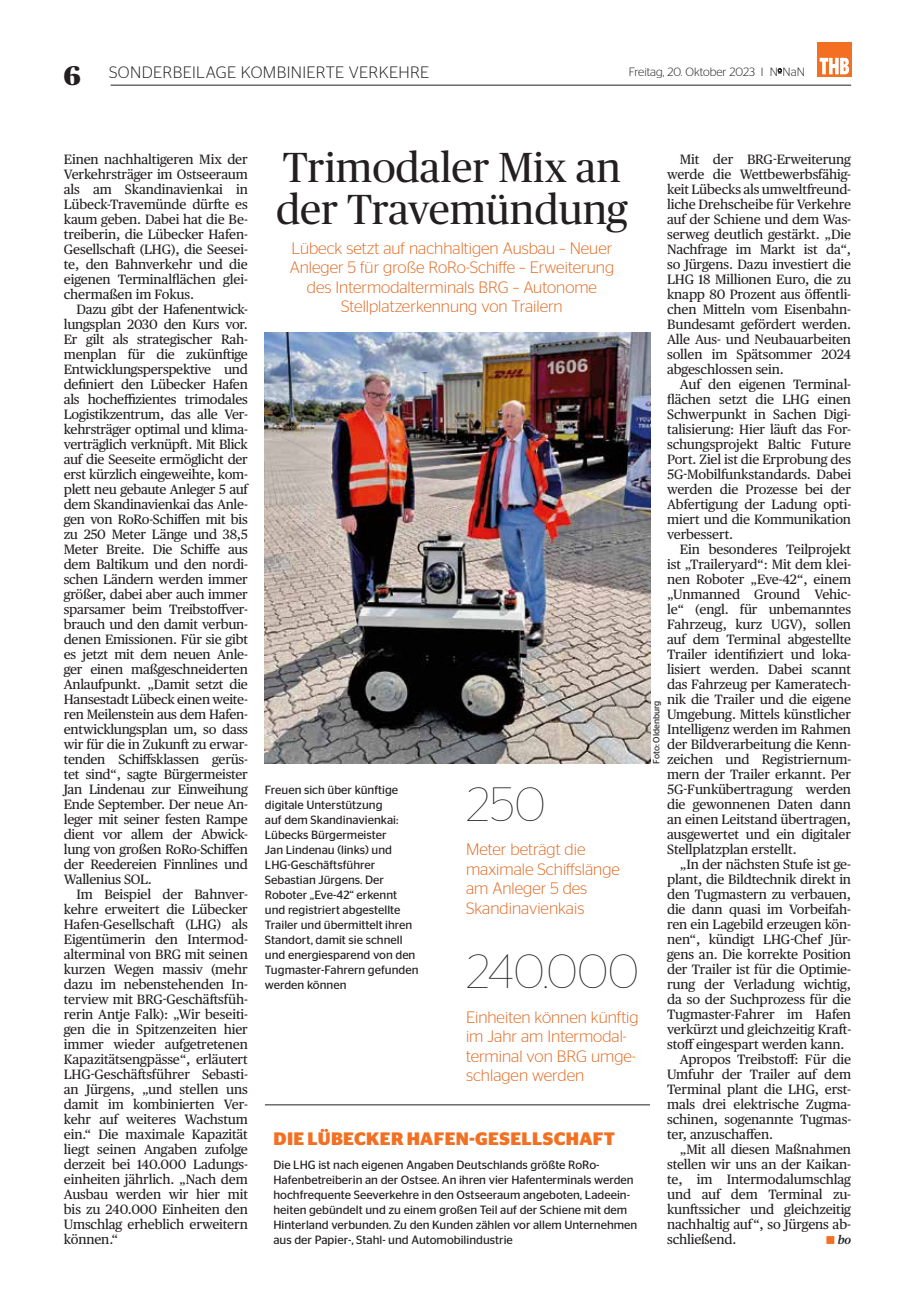
<style>
.page{position:relative;width:915px;height:1297px;background:#fff}
.page>*{position:absolute;margin:0;border:0;box-sizing:border-box;transform-origin:0 0}
.t1{font:100 48px "Stag Sans";color:#231f20}
.t2{font:42px/42px "Publico Headline";color:#231f20}
.t3{font:900 27px "Publico Headline";color:#231f20}
.t4{font:700 18px "Stag Sans";letter-spacing:.02em;color:#f36f21}
.t5{font:300 16.5px/19.5px "Stag Sans";color:#e2681f}
.t6{font:300 16.5px "Stag Sans";letter-spacing:.02em;color:#231f20}
.t7{font:13.5px/15px "Publico Text";letter-spacing:-.01em;color:#231f20;text-align:justify}
.t8{font:12px/15px "Stag Sans";color:#231f20}
.t9{font:300 12px "Stag Sans";color:#231f20}
.t10{font:italic 600 12px "Publico Text";color:#231f20}
.t11{font:9px "Stag Sans";color:#231f20}
.s1{color:#f36f21}
</style>
<div class="page">
<hr style="left:111px;top:85px;width:739px;height:1px;background:#231f20">
<svg style="left:777px;top:68px;width:4px;height:6px"></svg>
<div style="left:816px;top:43px;width:34px;height:34px;background:#f36f21"></div>
<svg style="left:819px;top:58px;width:29px;height:16px"></svg>
<hr style="left:265px;top:1104px;width:384px;height:1px;background:#231f20">
<img style="left:265px;top:333px;width:384px;height:431px">
<h3 class="t3" style="left:64px;top:56px;width:18px">6</h3>
<p class="t6" style="left:109px;top:63px;width:321px">SONDERBEILAGE KOMBINIERTE VERKEHRE</p>
<p class="t9" style="left:628px;top:66px;width:177px">Freitag, 20. Oktober 2023 I N<sup>o</sup>NaN</p>
<p class="t7" style="left:64px;top:151px;width:185px">Einen nachhaltigeren Mix der Verkehrsträger im Ostseeraum als am Skandinavienkai in Lübeck-Travemünde dürfte es kaum geben. Dabei hat die Be&shy;treiberin, die Lübecker Hafen-Gesellschaft (LHG), die Seesei&shy;te, den Bahnverkehr und die eigenen Terminalflächen glei&shy;chermaßen im Fokus.</p>
<p class="t7" style="left:64px;top:301px;width:185px;text-indent:13px">Dazu gibt der Hafenentwick&shy;lungsplan 2030 den Kurs vor.<br>Er gilt als strategischer Rah&shy;menplan für die zukünftige Entwicklungsperspektive und definiert den Lübecker Hafen als hocheffizientes trimodales Logistikzentrum, das alle Ver&shy;kehrsträger optimal und klima&shy;verträglich verknüpft. Mit Blick auf die Seeseite ermöglicht der erst kürzlich eingeweihte, kom&shy;plett neu gebaute Anleger 5 auf dem Skandinavienkai das Anle&shy;gen von RoRo-Schiffen mit bis zu 250 Meter Länge und 38,5<br>Meter Breite. Die Schiffe aus dem Baltikum und den nordi&shy;schen Ländern werden immer größer, dabei aber auch immer sparsamer beim Treibstoffver&shy;brauch und den damit verbun&shy;denen Emissionen. Für sie gibt es jetzt mit dem neuen Anle&shy;ger einen maßgeschneiderten Anlaufpunkt. „Damit setzt die Hansestadt Lübeck einen weite&shy;ren Meilenstein aus dem Hafen&shy;entwicklungsplan um, so dass wir für die in Zukunft zu erwar&shy;tenden Schiffsklassen gerüs&shy;tet sind“, sagte Bürgermeister Jan Lindenau zur Einweihung Ende September. Der neue An&shy;leger mit seiner festen Rampe dient vor allem der Abwick&shy;lung von großen RoRo-Schiffen der Reedereien Finnlines und Wallenius SOL.</p>
<p class="t7" style="left:64px;top:886px;width:185px;text-indent:13px">Im Beispiel der Bahnver&shy;kehre erweitert die Lübecker Hafen-Gesellschaft (LHG) als Eigentümerin den Intermod&shy;alterminal von BRG mit seinen kurzen Wegen massiv (mehr dazu im nebenstehenden In&shy;terview mit BRG-Geschäftsfüh&shy;rerin Antje Falk): „Wir beseiti&shy;gen die in Spitzenzeiten hier immer wieder aufgetretenen Kapazitätsengpässe“, erläutert LHG-Geschäftsführer Sebasti&shy;an Jürgens, „und stellen uns damit im kombinierten Ver&shy;kehr auf weiteres Wachstum ein.“ Die maximale Kapazität liegt seinen Angaben zufolge derzeit bei 140.000 Ladungs&shy;einheiten jährlich. „Nach dem Ausbau werden wir hier mit bis zu 240.000 Einheiten den Umschlag erheblich erweitern können.“</p>
<h2 class="t2" style="left:276px;top:145px;width:353px">Trimodaler Mix an der Travemündung</h2>
<p class="t5" style="left:289px;top:238px;width:326px;text-align:center">Lübeck setzt auf nachhaltigen Ausbau – Neuer Anleger 5 für große RoRo-Schiffe – Erweiterung des Intermodalterminals BRG – Autonome Stellplatzerkennung von Trailern</p>
<p class="t8" style="left:265px;top:782px;width:155px">Freuen sich über künftige digitale Unterstützung<br>auf dem Skandinavienkai:<br>Lübecks Bürgermeister<br>Jan Lindenau (links) und<br>LHG-Geschäftsführer<br>Sebastian Jürgens. Der<br>Roboter „Eve-42“ erkennt und registriert abgestellte<br>Trailer und übermittelt ihren<br>Standort, damit sie schnell und energiesparend von den<br>Tugmaster-Fahrern gefunden werden können</p>
<h1 class="t1" style="left:466px;top:778px;width:81px">250</h1>
<p class="t5" style="left:466px;top:840px;width:155px">Meter beträgt die maximale Schiffslänge am Anleger 5 des<br>Skandinavienkais</p>
<h1 class="t1" style="left:466px;top:945px;width:174px">240.000</h1>
<p class="t5" style="left:466px;top:1007px;width:174px">Einheiten können künftig im Jahr am Intermodal&shy;terminal von BRG umge&shy;schlagen werden</p>
<h3 class="t4" style="left:273px;top:1128px;width:343px">DIE LÜBECKER HAFEN-GESELLSCHAFT</h3>
<p class="t8" style="left:273px;top:1157px;width:365px">Die LHG ist nach eigenen Angaben Deutschlands größte RoRo-Hafenbetreiberin an der Ostsee. An ihren vier Hafenterminals werden hochfrequente Seeverkehre in den Ostseeraum angeboten, Ladeein&shy;heiten gebündelt und zu einem großen Teil auf der Schiene mit dem Hinterland verbunden. Zu den Kunden zählen vor allem Unternehmen aus der Papier-, Stahl- und Automobilindustrie</p>
<p class="t7" style="left:666px;top:151px;width:185px;text-indent:13px">Mit der BRG-Erweiterung werde die Wettbewerbsfähig&shy;keit Lübecks als umweltfreund&shy;liche Drehscheibe für Verkehre auf der Schiene und dem Was&shy;serweg deutlich gestärkt. „Die Nachfrage im Markt ist da“, so Jürgens. Dazu investiert die LHG 18 Millionen Euro, die zu knapp 80 Prozent aus öffentli&shy;chen Mitteln vom Eisenbahn-Bundesamt gefördert werden.<br>Alle Aus- und Neubauarbeiten sollen im Spätsommer 2024 abgeschlossen sein.</p>
<p class="t7" style="left:666px;top:376px;width:185px;text-indent:13px">Auf den eigenen Terminal&shy;flächen setzt die LHG einen Schwerpunkt in Sachen Digi&shy;talisierung: Hier läuft das For&shy;schungsprojekt Baltic Future Port. Ziel ist die Erprobung des 5G-Mobilfunkstandards. Dabei werden die Prozesse bei der Abfertigung der Ladung opti&shy;miert und die Kommunikation verbessert.</p>
<p class="t7" style="left:666px;top:541px;width:185px;text-indent:13px">Ein besonderes Teilprojekt ist „Traileryard“: Mit dem klei&shy;nen Roboter „Eve-42“, einem „Unmanned Ground Vehic&shy;le“ (engl. für unbemanntes Fahrzeug, kurz UGV), sollen auf dem Terminal abgestellte Trailer identifiziert und loka&shy;lisiert werden. Dabei scannt das Fahrzeug per Kameratech&shy;nik die Trailer und die eigene Umgebung. Mittels künstlicher Intelligenz werden im Rahmen der Bildverarbeitung die Kenn&shy;zeichen und Registriernum&shy;mern der Trailer erkannt. Per 5G-Funkübertragung werden die gewonnenen Daten dann an einen Leitstand übertragen, ausgewertet und ein digitaler Stellplatzplan erstellt.</p>
<p class="t7" style="left:679px;top:856px;width:173px">„In der nächsten Stufe ist ge-</p>
<p class="t7" style="left:666px;top:871px;width:185px">plant, die Bildtechnik direkt in</p>
<p class="t7" style="left:666px;top:886px;width:185px">den Tugmastern zu verbauen,</p>
<p class="t7" style="left:666px;top:901px;width:185px">die dann quasi im Vorbeifah-</p>
<p class="t7" style="left:666px;top:916px;width:185px">ren ein Lagebild erzeugen kön-</p>
<p class="t7" style="left:666px;top:931px;width:185px">nen“, kündigt LHG-Chef Jür-</p>
<p class="t7" style="left:666px;top:946px;width:185px">gens an. Die korrekte Position</p>
<p class="t7" style="left:666px;top:961px;width:185px">der Trailer ist für die Optimie-</p>
<p class="t7" style="left:666px;top:976px;width:185px">rung der Verladung wichtig,</p>
<p class="t7" style="left:666px;top:991px;width:185px">da so der Suchprozess für die</p>
<p class="t7" style="left:666px;top:1006px;width:185px">Tugmaster-Fahrer im Hafen</p>
<p class="t7" style="left:666px;top:1021px;width:185px">verkürzt und gleichzeitig Kraft-</p>
<p class="t7" style="left:666px;top:1036px;width:179px">stoff eingespart werden kann.</p>
<p class="t7" style="left:679px;top:1051px;width:173px">Apropos Treibstoff: Für die</p>
<p class="t7" style="left:666px;top:1066px;width:185px">Umfuhr der Trailer auf dem</p>
<p class="t7" style="left:666px;top:1081px;width:185px">Terminal plant die LHG, erst-</p>
<p class="t7" style="left:666px;top:1096px;width:185px">mals drei elektrische Zugma-</p>
<p class="t7" style="left:666px;top:1111px;width:185px">schinen, sogenannte Tugmas-</p>
<p class="t7" style="left:666px;top:1126px;width:107px">ter, anzuschaffen.</p>
<p class="t7" style="left:679px;top:1141px;width:173px">„Mit all diesen Maßnahmen</p>
<p class="t7" style="left:666px;top:1156px;width:185px">stellen wir uns an der Kaikan-</p>
<p class="t7" style="left:666px;top:1171px;width:185px">te, im Intermodalumschlag</p>
<p class="t7" style="left:666px;top:1186px;width:185px">und auf dem Terminal zu-</p>
<p class="t7" style="left:666px;top:1201px;width:185px">kunftssicher und gleichzeitig</p>
<p class="t7" style="left:666px;top:1216px;width:185px">nachhaltig auf“, so Jürgens ab-</p>
<p class="t7" style="left:666px;top:1231px;width:71px">schließend.</p>
<p class="t10" style="left:825px;top:1230px;width:27px"><span class="s1">■</span> bo</p>
<p class="t11" style="left:651px;top:764px;width:65px;rotate:-90deg">Foto: Oldenburg</p>
</div>
